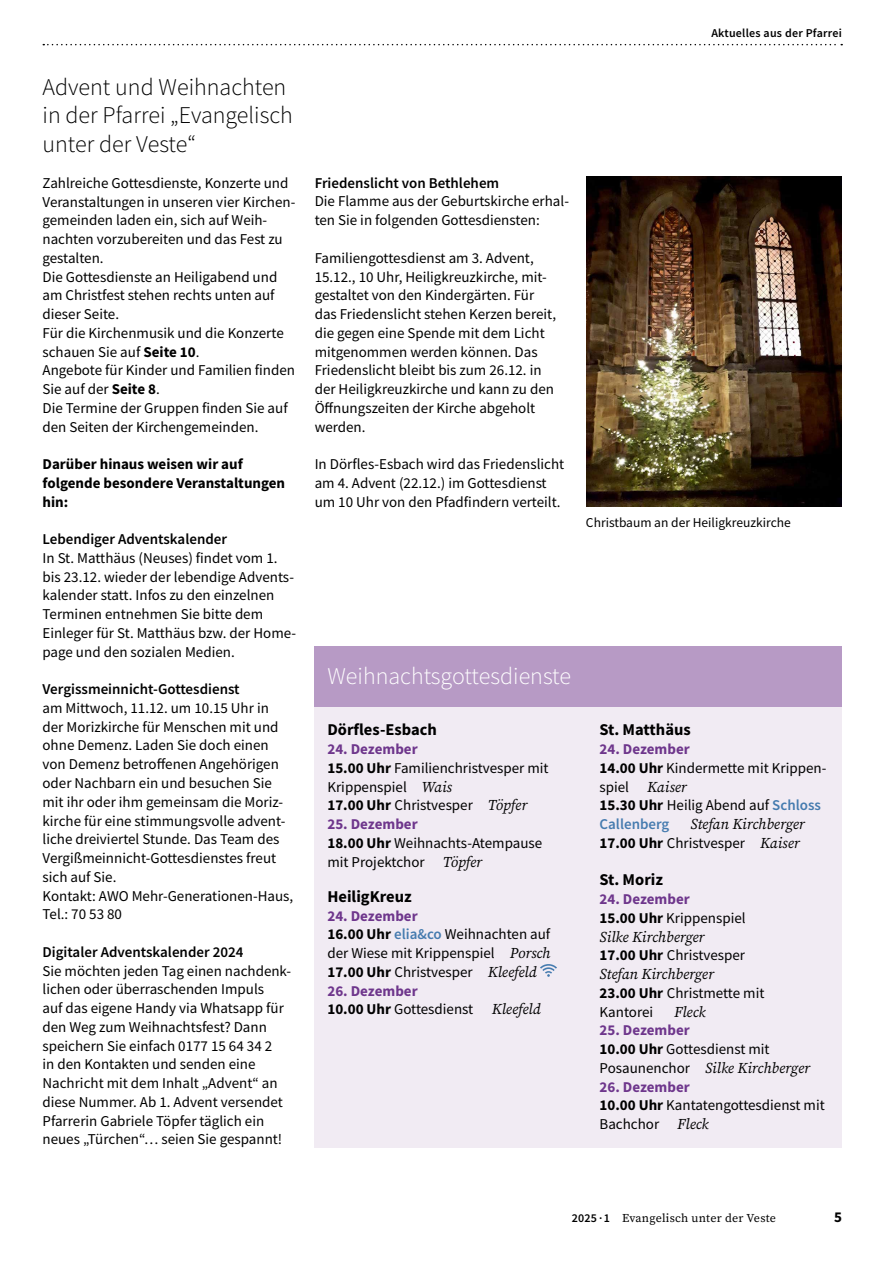
<style>
.page{position:relative;width:893px;height:1263px;background:#fff}
.page>*{position:absolute;margin:0;border:0;box-sizing:border-box;transform-origin:0 0}
.t1{font:300 24px/28.8px "Source Sans Pro";color:#000}
.t2{font:300 24px "Source Sans Pro";color:#fff}
.t3{font:700 16.5px "Source Sans Pro";color:#000}
.t4{font:15px/18.8px "Source Sans Pro";color:#000}
.t5{font:600 15px "Source Sans Pro";color:#000}
.t6{font:italic 15px "Source Serif Pro";color:#000}
.t7{font:700 15px/18.8px "Source Sans Pro";color:#000}
.t8{font:13.5px "Source Sans Pro";color:#000}
.t9{font:12px "Source Serif Pro";letter-spacing:.02em;color:#000}
.t10{font:600 12px "Source Sans Pro";letter-spacing:.02em;color:#000}
.s1{font-weight:700}
.s2{font-weight:700;color:#6e368c}
.s3{font-family:"Source Serif Pro";font-style:italic}
.s4{font-weight:600;color:#457baf}
.s5{font-family:"Source Sans Pro";font-style:normal}
.s6{font-family:"Source Sans Pro";font-weight:600;font-style:normal;color:#457baf}
.s7{font-family:"Source Sans Pro";font-weight:600}
</style>
<div class="page">
<svg style="left:43px;top:44px;width:799px;height:1px"></svg>
<img style="left:587px;top:176px;width:255px;height:330px">
<div style="left:315px;top:646px;width:527px;height:502px;background:#f1ebf3"></div>
<div style="left:315px;top:646px;width:527px;height:61px;background:#b79ac5"></div>
<svg style="left:540px;top:964px;width:17px;height:13px"></svg>
<h1 class="t1" style="left:43px;top:72px;width:252px">Advent und Weihnachten in der Pfarrei „Evangelisch unter der Veste“</h1>
<p class="t4" style="left:43px;top:173px;width:254px">Zahlreiche Gottesdienste, Konzerte und<br>Veranstaltungen in unseren vier Kirchen&shy;gemeinden laden ein, sich auf Weih&shy;nachten vorzubereiten und das Fest zu gestalten.<br>Die Gottesdienste an Heiligabend und am Christfest stehen rechts unten auf dieser Seite.<br>Für die Kirchenmusik und die Konzerte schauen Sie auf <span class="s1">Seite 10</span>.<br>Angebote für Kinder und Familien finden<br>Sie auf der <span class="s1">Seite 8</span>.<br>Die Termine der Gruppen finden Sie auf den Seiten der Kirchengemeinden.</p>
<p class="t7" style="left:43px;top:455px;width:244px">Darüber hinaus weisen wir auf folgende besondere Veranstaltungen hin:</p>
<p class="t5" style="left:43px;top:529px;width:186px">Lebendiger Adventskalender</p>
<p class="t4" style="left:43px;top:548px;width:255px">In St. Matthäus (Neuses) findet vom 1. bis 23.12. wieder der lebendige Advents&shy;kalender statt. Infos zu den einzelnen Terminen entnehmen Sie bitte dem Einleger für St. Matthäus bzw. der Home&shy;page und den sozialen Medien.</p>
<p class="t5" style="left:43px;top:679px;width:199px">Vergissmeinnicht-Gottesdienst</p>
<p class="t4" style="left:43px;top:698px;width:252px">am Mittwoch, 11.12. um 10.15 Uhr in der Morizkirche für Menschen mit und ohne Demenz. Laden Sie doch einen von Demenz betroffenen Angehörigen oder Nachbarn ein und besuchen Sie mit ihr oder ihm gemeinsam die Moriz&shy;kirche für eine stimmungsvolle advent&shy;liche dreiviertel Stunde. Das Team des Vergißmeinnicht-Gottesdienstes freut sich auf Sie.<br>Kontakt: AWO Mehr-Generationen-Haus, Tel.: 70 53 80</p>
<p class="t5" style="left:43px;top:942px;width:202px">Digitaler Adventskalender 2024</p>
<p class="t4" style="left:43px;top:961px;width:250px">Sie möchten jeden Tag einen nachdenk&shy;lichen oder überraschenden Impuls<br>auf das eigene Handy via Whatsapp für den Weg zum Weihnachtsfest? Dann speichern Sie einfach 0177 15 64 34 2<br>in den Kontakten und senden eine Nachricht mit dem Inhalt „Advent“ an diese Nummer. Ab 1. Advent versendet Pfarrerin Gabriele Töpfer täglich ein neues „Türchen“… seien Sie gespannt!</p>
<p class="t10" style="left:711px;top:25px;width:132px">Aktuelles aus der Pfarrei</p>
<p class="t5" style="left:315px;top:173px;width:186px">Friedenslicht von Bethlehem</p>
<p class="t4" style="left:315px;top:192px;width:256px">Die Flamme aus der Geburtskirche erhal&shy;ten Sie in folgenden Gottesdiensten:</p>
<p class="t4" style="left:315px;top:248px;width:243px">Familiengottesdienst am 3. Advent, 15.12., 10 Uhr, Heiligkreuzkirche, mit&shy;gestaltet von den Kindergärten. Für das Friedenslicht stehen Kerzen bereit, die gegen eine Spende mit dem Licht mitgenommen werden können. Das Friedenslicht bleibt bis zum 26.12. in der Heiligkreuzkirche und kann zu den Öffnungszeiten der Kirche abgeholt werden.</p>
<p class="t4" style="left:315px;top:455px;width:251px">In Dörfles-Esbach wird das Friedenslicht am 4. Advent (22.12.) im Gottesdienst um 10 Uhr von den Pfadfindern verteilt.</p>
<p class="t8" style="left:586px;top:514px;width:206px">Christbaum an der Heiligkreuzkirche</p>
<h1 class="t2" style="left:327px;top:661px;width:245px">Weihnachtsgottesdienste</h1>
<p class="t3" style="left:327px;top:719px;width:111px">Dörfles-Esbach</p>
<p class="t4" style="left:327px;top:740px;width:223px"><span class="s2">24. Dezember<br></span><span class="s1">15.00 Uhr</span> Familienchristvesper mit<br>Krippenspiel <span class="s3">Wais<br></span><span class="s1">17.00 Uhr</span> Christvesper <span class="s3">Töpfer</span></p>
<p class="t4" style="left:327px;top:815px;width:216px"><span class="s2">25. Dezember<br></span><span class="s1">18.00 Uhr</span> Weihnachts-Atempause mit Projektchor <span class="s3">Töpfer</span></p>
<p class="t3" style="left:327px;top:885px;width:86px">HeiligKreuz</p>
<p class="t4" style="left:327px;top:906px;width:225px"><span class="s2">24. Dezember<br></span><span class="s1">16.00 Uhr</span> <span class="s4">elia&amp;co</span> Weihnachten auf der Wiese mit Krippenspiel <span class="s3">Porsch<br></span><span class="s1">17.00 Uhr</span> Christvesper <span class="s3">Kleefeld</span></p>
<p class="t4" style="left:327px;top:981px;width:215px"><span class="s2">26. Dezember<br></span><span class="s1">10.00 Uhr</span> Gottesdienst <span class="s3">Kleefeld</span></p>
<p class="t3" style="left:600px;top:719px;width:93px">St. Matthäus</p>
<p class="t4" style="left:600px;top:740px;width:228px"><span class="s2">24. Dezember<br></span><span class="s1">14.00 Uhr</span> Kindermette mit Krippen-</p>
<p class="t6" style="left:600px;top:777px;width:89px"><span class="s5">spiel</span> Kaiser</p>
<p class="t4" style="left:600px;top:796px;width:223px"><span class="s1">15.30 Uhr</span> Heilig Abend auf <span class="s4">Schloss</span></p>
<p class="t6" style="left:600px;top:815px;width:207px"><span class="s6">Callenberg</span> <span class="s5">-</span> Stefan Kirchberger</p>
<p class="t4" style="left:600px;top:833px;width:202px"><span class="s1">17.00 Uhr</span> Christvesper <span class="s3">Kaiser</span></p>
<p class="t3" style="left:600px;top:869px;width:65px">St. Moriz</p>
<p class="t4" style="left:600px;top:890px;width:148px"><span class="s2">24. Dezember<br></span><span class="s1">15.00 Uhr</span> Krippenspiel</p>
<p class="t6" style="left:600px;top:927px;width:107px">Silke Kirchberger</p>
<p class="t4" style="left:600px;top:946px;width:147px"><span class="s1">17.00 Uhr</span> Christvesper</p>
<p class="t6" style="left:600px;top:965px;width:116px">Stefan Kirchberger</p>
<p class="t4" style="left:600px;top:983px;width:166px"><span class="s1">23.00 Uhr</span> Christmette mit<br>Kantorei</p>
<p class="t6" style="left:674px;top:1002px;width:33px">Fleck</p>
<p class="t4" style="left:600px;top:1021px;width:172px"><span class="s2">25. Dezember<br></span><span class="s1">10.00 Uhr</span> Gottesdienst mit</p>
<p class="t6" style="left:600px;top:1059px;width:212px"><span class="s5">Posaunenchor</span> Silke Kirchberger</p>
<p class="t4" style="left:600px;top:1077px;width:227px"><span class="s2">26. Dezember<br></span><span class="s1">10.00 Uhr</span> Kantatengottesdienst mit<br>Bachchor <span class="s3">Fleck</span></p>
<p class="t9" style="left:572px;top:1210px;width:206px"><span class="s7">2025 ·1</span> Evangelisch unter der Veste</p>
<p class="t7" style="left:834px;top:1207px;width:9px">5</p>
</div>
